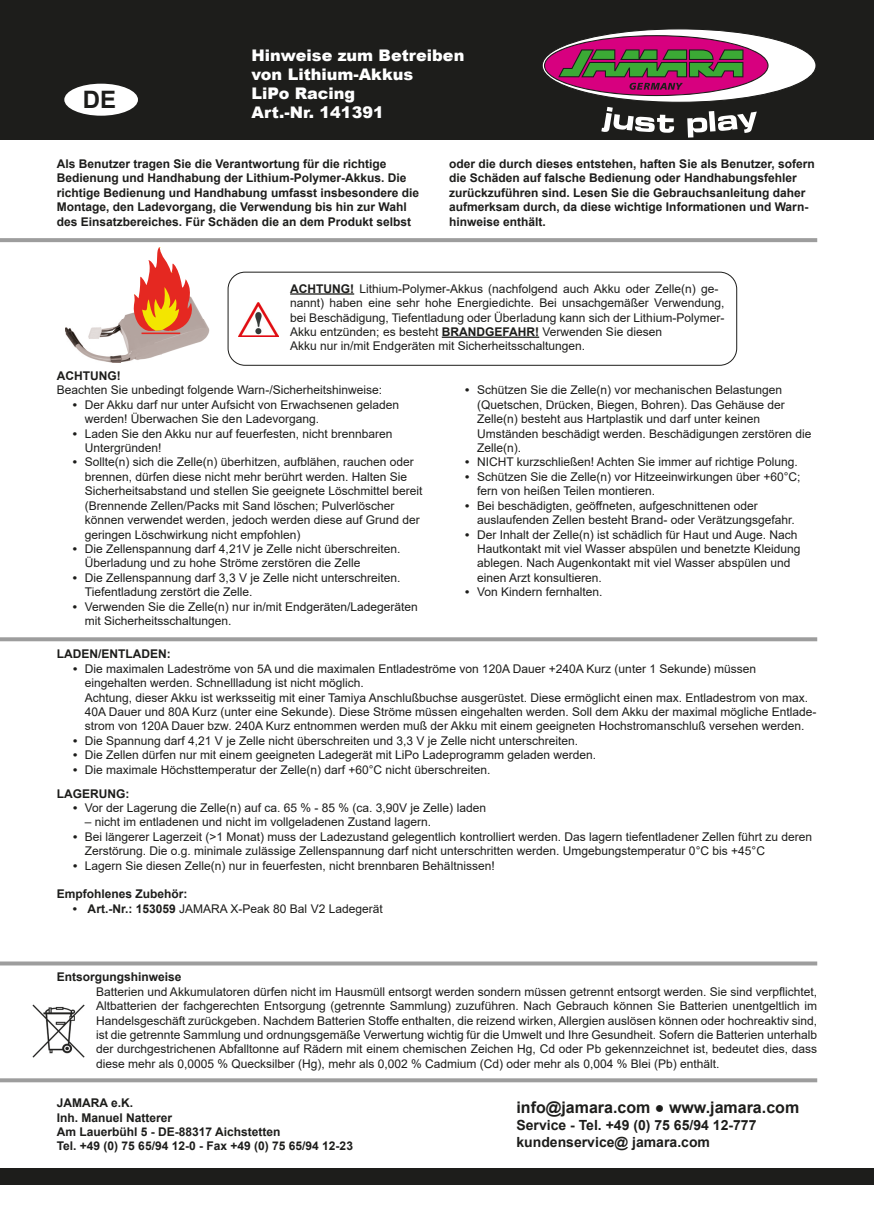
<style>
.page{position:relative;width:874px;height:1225px;background:#fff}
.page>*{position:absolute;margin:0;border:0;box-sizing:border-box;transform-origin:0 0}
.t1{font:700 24px "Arial";color:#1d1d1b}
.t2{font:900 16px/19.2px "Arial";color:#fff}
.t3{font:700 16px "Arial";color:#1d1d1b}
.t4{font:700 14px/16.8px "Arial";color:#1d1d1b}
.t5{font:12px/14.4px "Arial";color:#1d1d1b}
.t6{font:700 12px/14.4px "Arial";color:#1d1d1b}
.s1{font-weight:700}
.s2{font-weight:900}
</style>
<div class="page">
<div style="left:0;top:0;width:873px;height:139px;background:#1d1d1b"></div>
<div style="left:0;top:1168px;width:873px;height:16px;background:#1d1d1b"></div>
<svg style="left:0;top:238px;width:816px;height:4px;background:#a0a0a0"></svg>
<svg style="left:0;top:637px;width:816px;height:4px;background:#a4a4a4"></svg>
<img style="left:238px;top:302px;width:41px;height:35px">
<hr style="left:290px;top:293px;width:64px;height:2px;background:#1d1d1b">
<hr style="left:441px;top:336px;width:98px;height:2px;background:#1d1d1b">
<div style="left:227px;top:272px;width:509px;height:94px;border:1px solid #1d1d1b;border-radius:17px"></div>
<svg style="left:542px;top:29px;width:274px;height:109px"></svg>
<img style="left:65px;top:299px;width:145px;height:63px">
<svg style="left:133px;top:247px;width:59px;height:87px"></svg>
<div style="left:64px;top:84px;width:74px;height:32px;background:#fff;border-radius:50%"></div>
<svg style="left:0;top:961px;width:816px;height:4px;background:#a9a9a9"></svg>
<svg style="left:0;top:1078px;width:816px;height:4px;background:#a4a4a4"></svg>
<img style="left:32px;top:1004px;width:53px;height:54px">
<h1 class="t1" style="left:83px;top:83px;width:35px">DE</h1>
<h2 class="t2" style="left:251px;top:45px;width:214px">Hinweise zum Betreiben von Lithium-Akkus<br>LiPo Racing<br>Art.-Nr. 141391</h2>
<p class="t6" style="left:57px;top:157px;width:364px">Als Benutzer tragen Sie die Verantwortung für die richtige Bedienung und Handhabung der Lithium-Polymer-Akkus. Die richtige Bedienung und Handhabung umfasst insbesondere die Montage, den Ladevorgang, die Verwendung bis hin zur Wahl des Einsatzbereiches. Für Schäden die an dem Produkt selbst</p>
<p class="t6" style="left:449px;top:157px;width:367px">oder die durch dieses entstehen, haften Sie als Benutzer, sofern die Schäden auf falsche Bedienung oder Handhabungsfehler zurückzuführen sind. Lesen Sie die Gebrauchsanleitung daher aufmerksam durch, da diese wichtige Informationen und Warn&shy;hinweise enthält.</p>
<p class="t5" style="left:290px;top:281px;width:435px"><span class="s1">ACHTUNG!</span> Lithium-Polymer-Akkus (nachfolgend auch Akku oder Zelle(n) ge&shy;nannt) haben eine sehr hohe Energiedichte. Bei unsachgemäßer Verwendung, bei Beschädigung, Tiefentladung oder Überladung kann sich der Lithium-Polymer-Akku entzünden; es besteht <span class="s1">BRANDGEFAHR!</span> Verwenden Sie diesen<br>Akku nur in/mit Endgeräten mit Sicherheitsschaltungen.</p>
<p class="t6" style="left:57px;top:369px;width:65px">ACHTUNG!</p>
<p class="t5" style="left:57px;top:383px;width:327px">Beachten Sie unbedingt folgende Warn-/Sicherheitshinweise:</p>
<p class="t5" style="left:85px;top:397px;width:316px;text-indent:-12px"><span class="s1">•</span> Der Akku darf nur unter Aufsicht von Erwachsenen geladen werden! Überwachen Sie den Ladevorgang.</p>
<p class="t5" style="left:85px;top:426px;width:309px;text-indent:-12px"><span class="s1">•</span> Laden Sie den Akku nur auf feuerfesten, nicht brennbaren<br>Untergründen!</p>
<p class="t5" style="left:85px;top:455px;width:339px;text-indent:-12px"><span class="s1">•</span> Sollte(n) sich die Zelle(n) überhitzen, aufblähen, rauchen oder brennen, dürfen diese nicht mehr berührt werden. Halten Sie Sicherheitsabstand und stellen Sie geeignete Löschmittel bereit (Brennende Zellen/Packs mit Sand löschen; Pulverlöscher können verwendet werden, jedoch werden diese auf Grund der geringen Löschwirkung nicht empfohlen)</p>
<p class="t5" style="left:85px;top:541px;width:317px;text-indent:-12px"><span class="s1">•</span> Die Zellenspannung darf 4,21V je Zelle nicht überschreiten.<br>Überladung und zu hohe Ströme zerstören die Zelle</p>
<p class="t5" style="left:85px;top:570px;width:317px;text-indent:-12px"><span class="s1">•</span> Die Zellenspannung darf 3,3 V je Zelle nicht unterschreiten.<br>Tiefentladung zerstört die Zelle.</p>
<p class="t5" style="left:85px;top:599px;width:334px;text-indent:-12px"><span class="s1">•</span> Verwenden Sie die Zelle(n) nur in/mit Endgeräten/Ladegeräten mit Sicherheitsschaltungen.</p>
<p class="t5" style="left:477px;top:383px;width:336px;text-indent:-12px"><span class="s1">•</span> Schützen Sie die Zelle(n) vor mechanischen Belastungen (Quetschen, Drücken, Biegen, Bohren). Das Gehäuse der Zelle(n) besteht aus Hartplastik und darf unter keinen Umständen beschädigt werden. Beschädigungen zerstören die Zelle(n).</p>
<p class="t5" style="left:465px;top:455px;width:334px"><span class="s1">•</span> NICHT kurzschließen! Achten Sie immer auf richtige Polung.</p>
<p class="t5" style="left:477px;top:469px;width:325px;text-indent:-12px"><span class="s1">•</span> Schützen Sie die Zelle(n) vor Hitzeeinwirkungen über +60°C; fern von heißen Teilen montieren.</p>
<p class="t5" style="left:477px;top:498px;width:319px;text-indent:-12px"><span class="s1">•</span> Bei beschädigten, geöffneten, aufgeschnittenen oder auslaufenden Zellen besteht Brand- oder Verätzungsgefahr.</p>
<p class="t5" style="left:477px;top:527px;width:325px;text-indent:-12px"><span class="s1">•</span> Der Inhalt der Zelle(n) ist schädlich für Haut und Auge. Nach Hautkontakt mit viel Wasser abspülen und benetzte Kleidung ablegen. Nach Augenkontakt mit viel Wasser abspülen und einen Arzt konsultieren.</p>
<p class="t5" style="left:465px;top:584px;width:139px"><span class="s1">•</span> Von Kindern fernhalten.</p>
<p class="t6" style="left:57px;top:647px;width:115px">LADEN/ENTLADEN:</p>
<p class="t5" style="left:85px;top:661px;width:733px;text-indent:-12px"><span class="s1">•</span> Die maximalen Ladeströme von 5A und die maximalen Entladeströme von 120A Dauer +240A Kurz (unter 1 Sekunde) müssen eingehalten werden. Schnellladung ist nicht möglich.<br>Achtung, dieser Akku ist werksseitig mit einer Tamiya Anschlußbuchse ausgerüstet. Diese ermöglicht einen max. Entladestrom von max.<br>40A Dauer und 80A Kurz (unter eine Sekunde). Diese Ströme müssen eingehalten werden. Soll dem Akku der maximal mögliche Entlade&shy;strom von 120A Dauer bzw. 240A Kurz entnommen werden muß der Akku mit einem geeigneten Hochstromanschluß versehen werden.</p>
<p class="t5" style="left:73px;top:733px;width:506px"><span class="s1">•</span> Die Spannung darf 4,21 V je Zelle nicht überschreiten und 3,3 V je Zelle nicht unterschreiten.</p>
<p class="t5" style="left:73px;top:747px;width:524px"><span class="s1">•</span> Die Zellen dürfen nur mit einem geeigneten Ladegerät mit LiPo Ladeprogramm geladen werden.</p>
<p class="t5" style="left:57px;top:757px;width:435px;line-height:24px;text-indent:16px"><span class="s1">•</span> Die maximale Höchsttemperatur der Zelle(n) darf +60°C nicht überschreiten.<br><span class="s1">LAGERUNG:</span></p>
<p class="t5" style="left:73px;top:800px;width:414px"><span class="s1">•</span> Vor der Lagerung die Zelle(n) auf ca. 65 % - 85 % (ca. 3,90V je Zelle) laden</p>
<p class="t5" style="left:85px;top:815px;width:348px">– nicht im entladenen und nicht im vollgeladenen Zustand lagern.</p>
<p class="t5" style="left:85px;top:829px;width:728px;text-indent:-12px"><span class="s1">•</span> Bei längerer Lagerzeit (&gt;1 Monat) muss der Ladezustand gelegentlich kontrolliert werden. Das lagern tiefentladener Zellen führt zu deren<br>Zerstörung. Die o.g. minimale zulässige Zellenspannung darf nicht unterschritten werden. Umgebungstemperatur 0°C bis +45°C</p>
<p class="t5" style="left:73px;top:858px;width:423px"><span class="s1">•</span> Lagern Sie diesen Zelle(n) nur in feuerfesten, nicht brennbaren Behältnissen!</p>
<p class="t6" style="left:57px;top:887px;width:132px">Empfohlenes Zubehör:</p>
<p class="t5" style="left:73px;top:901px;width:311px"><span class="s1">• Art.-Nr.: 153059</span> JAMARA X-Peak 80 Bal V2 Ladegerät</p>
<p class="t6" style="left:57px;top:970px;width:126px">Entsorgungshinweise</p>
<p class="t5" style="left:96px;top:984px;width:722px;text-align:justify">Batterien und Akkumulatoren dürfen nicht im Hausmüll entsorgt werden sondern müssen getrennt entsorgt werden. Sie sind verpflichtet, Altbatterien der fachgerechten Entsorgung (getrennte Sammlung) zuzuführen. Nach Gebrauch können Sie Batterien unentgeltlich im Handelsgeschäft zurückgeben. Nachdem Batterien Stoffe enthalten, die reizend wirken, Allergien auslösen können oder hochreaktiv sind, ist die getrennte Sammlung und ordnungsgemäße Verwertung wichtig für die Umwelt und Ihre Gesundheit. Sofern die Batterien unterhalb der durchgestrichenen Abfalltonne auf Rädern mit einem chemischen Zeichen Hg, Cd oder Pb gekennzeichnet ist, bedeutet dies, dass diese mehr als 0,0005 % Quecksilber (Hg), mehr als 0,002 % Cadmium (Cd) oder mehr als 0,004 % Blei (Pb) enthält.</p>
<p class="t6" style="left:57px;top:1095px;width:297px">JAMARA e.K.<br>Inh. Manuel Natterer<br>Am Lauerbühl 5 - DE-88317 Aichstetten<br>Tel. +49 (0) 75 65/94 12-0 - Fax +49 (0) 75 65/94 12-23</p>
<h2 class="t3" style="left:516px;top:1096px;width:284px">info@jamara.com <span class="s2">●</span> www.jamara.com</h2>
<p class="t4" style="left:516px;top:1117px;width:241px">Service - Tel. +49 (0) 75 65/94 12-777 kundenservice@ jamara.com</p>
</div>
